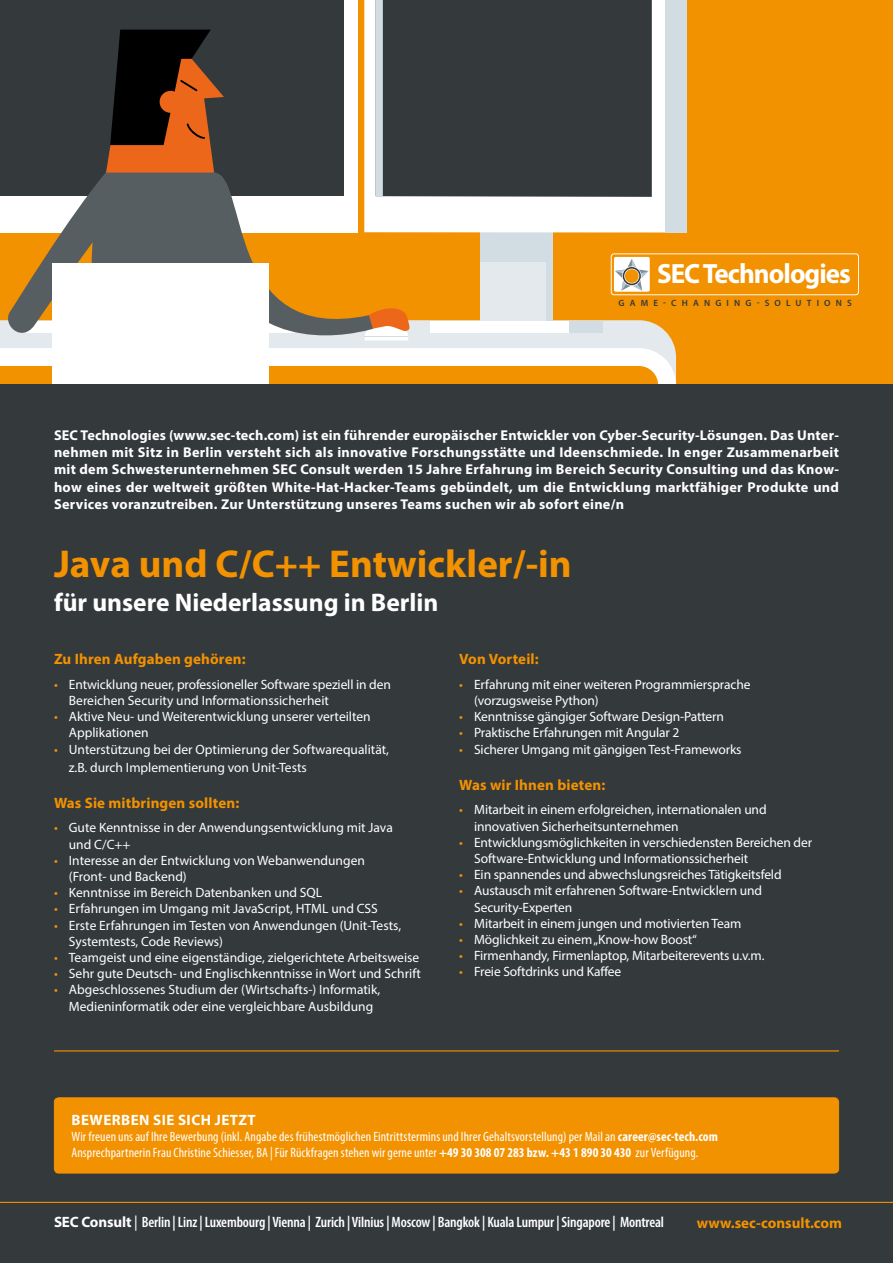
<style>
.page{position:relative;width:893px;height:1263px;background:#34393b}
.page>*{position:absolute;margin:0;border:0;box-sizing:border-box;transform-origin:0 0}
.t1{font:700 39px "Myriad Pro";color:#f39200}
.t2{font:700 27.9px "Myriad Pro";letter-spacing:-.035em;color:#fff}
.t3{font:700 25.5px "Myriad Pro";color:#fff}
.t4{font:600 condensed 15px "Myriad Pro";letter-spacing:-.01em;color:#fff}
.t5{font:700 15px "Myriad Pro";letter-spacing:.01em;color:#f39200}
.t6{font:700 15px "Myriad Pro";color:#fff}
.t7{font:700 14.25px/17.1px "Myriad Pro";letter-spacing:.02em;color:#fff;text-align:justify}
.t8{font:13.5px/16.2px "Myriad Pro";letter-spacing:-.005em;color:#fff}
.t9{font:condensed 13.5px/16.2px "Myriad Pro";letter-spacing:.005em;color:#fff}
.t10{font:600 9.15px "Myriad Pro";letter-spacing:.57em;color:#34393b}
.s1{color:#f39200}
.s2{font-weight:700}
.s3{font-weight:700;font-stretch:normal}
.s4{font-family:"Segoe UI";font-weight:400;font-stretch:normal}
</style>
<div class="page">
<hr style="left:0;top:1202px;width:893px;height:1px;background:#f39200">
<div style="left:0;top:0;width:893px;height:384px;background:#f39200"></div>
<div style="left:383px;top:0;width:269px;height:30px;background:#34393b"></div>
<div style="left:665px;top:0;width:22px;height:232px;background:#d1dce3"></div>
<div style="left:376px;top:0;width:7px;height:196px;background:#d1dce3"></div>
<div style="left:0;top:0;width:344px;height:196px;background:#34393b"></div>
<svg style="left:611px;top:253px;width:248px;height:42px"></svg>
<div style="left:612px;top:254px;width:246px;height:40px;background:#f39200;border-radius:2px"></div>
<svg style="left:0;top:30px;width:676px;height:354px"></svg>
<svg style="left:622px;top:266px;width:19px;height:20px"></svg>
<svg style="left:623px;top:267px;width:18px;height:18px"></svg>
<svg style="left:624px;top:269px;width:15px;height:15px"></svg>
<div style="left:625px;top:269px;width:14px;height:14px;background:#f39200;border-radius:50%"></div>
<div style="left:54px;top:1098px;width:785px;height:75px;background:#f39200;border-radius:4px"></div>
<div style="left:54px;top:1097px;width:785px;height:76px;border:1px solid #f39200;border-radius:4px"></div>
<hr style="left:54px;top:1050px;width:785px;height:1px;background:#f39200">
<h2 class="t2" style="left:657px;top:256px;width:195px">SEC Technologies</h2>
<p class="t10" style="left:618px;top:297px;width:235px">GAME-CHANGING-SOLUTIONS</p>
<p class="t7" style="left:54px;top:426px;width:786px">SEC Technologies (www.sec-tech.com) ist ein führender europäischer Entwickler von Cyber-Security-Lösungen. Das Unter&shy;nehmen mit Sitz in Berlin versteht sich als innovative Forschungsstätte und Ideenschmiede. In enger Zusammenarbeit mit dem Schwesterunternehmen SEC Consult werden 15 Jahre Erfahrung im Bereich Security Consulting und das Know&shy;how eines der weltweit größten White-Hat-Hacker-Teams gebündelt, um die Entwicklung marktfähiger Produkte und Services voranzutreiben. Zur Unterstützung unseres Teams suchen wir ab sofort eine/n</p>
<h1 class="t1" style="left:54px;top:538px;width:519px">Java und C/C++ Entwickler/-in</h1>
<h3 class="t3" style="left:54px;top:585px;width:386px">für unsere Niederlassung in Berlin</h3>
<p class="t5" style="left:54px;top:649px;width:193px">Zu Ihren Aufgaben gehören:</p>
<p class="t8" style="left:69px;top:676px;width:323px;text-indent:-15px"><span class="s1">•</span> Entwicklung neuer, professioneller Software speziell in den<br>Bereichen Security und Informationssicherheit</p>
<p class="t8" style="left:69px;top:708px;width:303px;text-indent:-15px"><span class="s1">•</span> Aktive Neu- und Weiterentwicklung unserer verteilten<br>Applikationen</p>
<p class="t8" style="left:69px;top:740px;width:322px;line-height:18px;text-indent:-15px"><span class="s1">•</span> Unterstützung bei der Optimierung der Softwarequalität, z.B. durch Implementierung von Unit-Tests</p>
<p class="t5" style="left:54px;top:793px;width:187px">Was Sie mitbringen sollten:</p>
<p class="t8" style="left:69px;top:819px;width:325px;text-indent:-15px"><span class="s1">•</span> Gute Kenntnisse in der Anwendungsentwicklung mit Java und C/C++</p>
<p class="t8" style="left:69px;top:852px;width:298px;text-indent:-15px"><span class="s1">•</span> Interesse an der Entwicklung von Webanwendungen (Front- und Backend)</p>
<p class="t8" style="left:54px;top:884px;width:270px"><span class="s1">•</span> Kenntnisse im Bereich Datenbanken und SQL</p>
<p class="t8" style="left:54px;top:900px;width:325px"><span class="s1">•</span> Erfahrungen im Umgang mit JavaScript, HTML und CSS</p>
<p class="t8" style="left:69px;top:917px;width:334px;text-indent:-15px"><span class="s1">•</span> Erste Erfahrungen im Testen von Anwendungen (Unit-Tests,<br>Systemtests, Code Reviews)</p>
<p class="t8" style="left:54px;top:949px;width:367px"><span class="s1">•</span> Teamgeist und eine eigenständige, zielgerichtete Arbeitsweise</p>
<p class="t8" style="left:54px;top:965px;width:368px"><span class="s1">•</span> Sehr gute Deutsch- und Englischkenntnisse in Wort und Schrift</p>
<p class="t8" style="left:54px;top:981px;width:328px;text-align:center"><span class="s1">•</span> Abgeschlossenes Studium der (Wirtschafts-) Informatik,<br>Medieninformatik oder eine vergleichbare Ausbildung</p>
<p class="t5" style="left:459px;top:649px;width:81px">Von Vorteil:</p>
<p class="t8" style="left:474px;top:676px;width:278px;text-indent:-15px"><span class="s1">•</span> Erfahrung mit einer weiteren Programmiersprache (vorzugsweise Python)</p>
<p class="t8" style="left:459px;top:708px;width:266px"><span class="s1">•</span> Kenntnisse gängiger Software Design-Pattern</p>
<p class="t8" style="left:459px;top:725px;width:222px"><span class="s1">•</span> Praktische Erfahrungen mit Angular 2</p>
<p class="t8" style="left:459px;top:741px;width:284px"><span class="s1">•</span> Sicherer Umgang mit gängigen Test-Frameworks</p>
<p class="t5" style="left:459px;top:775px;width:148px">Was wir Ihnen bieten:</p>
<p class="t8" style="left:474px;top:801px;width:294px;text-indent:-15px"><span class="s1">•</span> Mitarbeit in einem erfolgreichen, internationalen und innovativen Sicherheitsunternehmen</p>
<p class="t8" style="left:474px;top:834px;width:339px;text-indent:-15px"><span class="s1">•</span> Entwicklungsmöglichkeiten in verschiedensten Bereichen der<br>Software-Entwicklung und Informationssicherheit</p>
<p class="t8" style="left:459px;top:866px;width:324px"><span class="s1">•</span> Ein spannendes und abwechslungsreiches Tätigkeitsfeld</p>
<p class="t8" style="left:474px;top:882px;width:289px;text-indent:-15px"><span class="s1">•</span> Austausch mit erfahrenen Software-Entwicklern und<br>Security-Experten</p>
<p class="t8" style="left:459px;top:915px;width:284px"><span class="s1">•</span> Mitarbeit in einem jungen und motivierten Team</p>
<p class="t8" style="left:459px;top:931px;width:239px"><span class="s1">•</span> Möglichkeit zu einem„Know-how Boost“</p>
<p class="t8" style="left:459px;top:947px;width:307px"><span class="s1">•</span> Firmenhandy, Firmenlaptop, Mitarbeiterevents u.v.m.</p>
<p class="t8" style="left:459px;top:963px;width:164px"><span class="s1">•</span> Freie Softdrinks und Kaffee</p>
<p class="t6" style="left:72px;top:1110px;width:21px">Bewe</p>
<p class="t6" style="left:112px;top:1110px;width:20px">rben</p>
<p class="t6" style="left:153px;top:1110px;width:34px">Sie sich</p>
<p class="t6" style="left:215px;top:1110px;width:10px">jetzt</p>
<p class="t9" style="left:71px;top:1128px;width:648px">Wir freuen uns auf Ihre Bewerbung (inkl. Angabe des frühestmöglichen Eintrittstermins und Ihrer Gehaltsvorstellung) per Mail an <span class="s2">career@sec-tech.com<br></span>Ansprechpartnerin Frau Christine Schiesser, BA | Für Rückfragen stehen wir gerne unter <span class="s2">+49 30 308 07 283 bzw. +43 1 890 30 430</span> zur Verfügung.</p>
<p class="t4" style="left:54px;top:1213px;width:612px"><span class="s3">SEC Consult</span> <span class="s4">|</span> Berlin | Linz | Luxembourg | Vienna | Zurich | Vilnius | Moscow | Bangkok | Kuala Lumpur | Singapore | Montreal</p>
<p class="t5" style="left:697px;top:1213px;width:147px">www.sec-consult.com</p>
</div>
